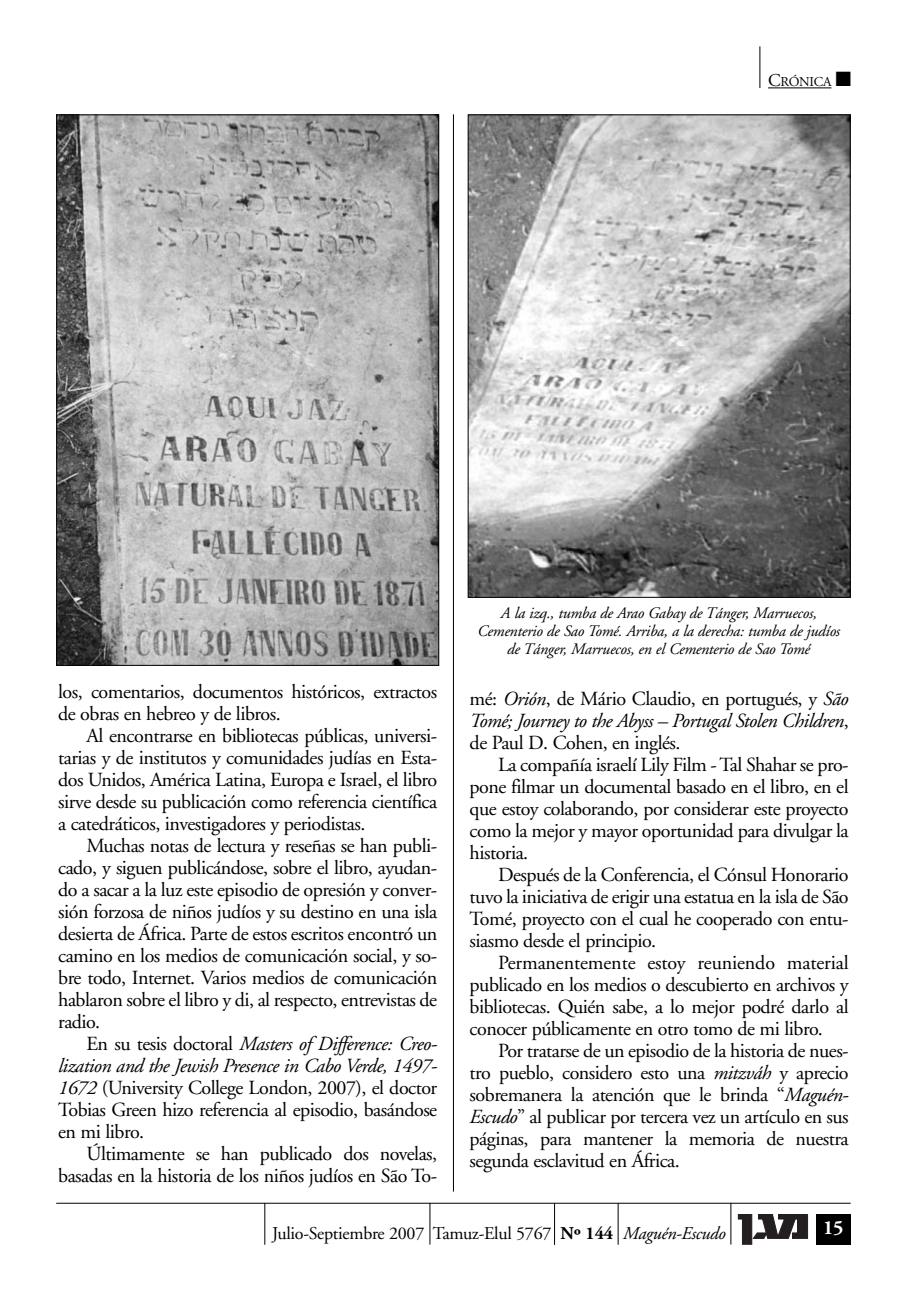
<style>
.page{position:relative;width:908px;height:1304px;background:#fff}
.page>*{position:absolute;margin:0;border:0;box-sizing:border-box;transform-origin:0 0}
.t1{font:20px/22px "Adobe Garamond";letter-spacing:-.025em;color:#000;text-align:justify}
.t2{font:700 20px "Adobe Garamond";color:#fff}
.t3{font:18px "Adobe Garamond";letter-spacing:-.015em;color:#000}
.t4{font:italic 16px/18px "Adobe Garamond";letter-spacing:-.015em;color:#000;text-align:center}
.t5{font:13.6px "Adobe Garamond";letter-spacing:-.02em;color:#000}
.s1{font-size:18px}
.s2{font-family:"Monotype Sorts";font-size:20px}
.s3{font-style:italic}
.s4{font-weight:700}
</style>
<div class="page">
<hr style="left:453px;top:114px;width:1px;height:1078px;background:#000">
<hr style="left:759px;top:46px;width:1px;height:42px;background:#000">
<svg style="left:742px;top:1214px;width:66px;height:31px"></svg>
<svg style="left:737px;top:1214px;width:70px;height:30px"></svg>
<div style="left:815px;top:1214px;width:35px;height:30px;background:#000"></div>
<hr style="left:429px;top:1203px;width:1px;height:42px;background:#000">
<hr style="left:264px;top:1203px;width:1px;height:42px;background:#000">
<hr style="left:56px;top:1203px;width:794px;height:1px;background:#000">
<hr style="left:617px;top:1203px;width:1px;height:42px;background:#000">
<hr style="left:730px;top:1203px;width:1px;height:41px;background:#000">
<hr style="left:554px;top:1203px;width:1px;height:42px;background:#000">
<svg style="left:768px;top:87px;width:12px;height:1px"></svg>
<hr style="left:780px;top:87px;width:51px;height:1px;background:#000">
<img style="left:58px;top:116px;width:379px;height:548px">
<img style="left:469px;top:116px;width:379px;height:480px">
<p class="t5" style="left:767px;top:76px;width:84px"><span class="s1">C</span>RÓNICA <span class="s2">■</span></p>
<p class="t1" style="left:58px;top:682px;width:380px">los, comentarios, documentos históricos, extractos de obras en hebreo y de libros.</p>
<p class="t1" style="left:58px;top:726px;width:380px;text-indent:28px">Al encontrarse en bibliotecas públicas, universi&shy;tarias y de institutos y comunidades judías en Esta&shy;dos Unidos, América Latina, Europa e Israel, el libro sirve desde su publicación como referencia científica a catedráticos, investigadores y periodistas.</p>
<p class="t1" style="left:58px;top:836px;width:380px;text-indent:28px">Muchas notas de lectura y reseñas se han publi&shy;cado, y siguen publicándose, sobre el libro, ayudan&shy;do a sacar a la luz este episodio de opresión y conver&shy;sión forzosa de niños judíos y su destino en una isla desierta de África. Parte de estos escritos encontró un camino en los medios de comunicación social, y so&shy;bre todo, Internet. Varios medios de comunicación hablaron sobre el libro y di, al respecto, entrevistas de radio.</p>
<p class="t1" style="left:58px;top:1034px;width:380px;text-indent:28px">En su tesis doctoral <span class="s3">Masters of Difference: Creo&shy;lization and the Jewish Presence in Cabo Verde, 1497- 1672</span> (University College London, 2007), el doctor Tobias Green hizo referencia al episodio, basándose en mi libro.</p>
<p class="t1" style="left:58px;top:1144px;width:380px;text-align:right">Últimamente se han publicado dos novelas, basadas en la historia de los niños judíos en São To-</p>
<p class="t4" style="left:477px;top:605px;width:364px">A la izq., tumba de Arao Gabay de Tánger, Marruecos,<br>Cementerio de Sao Tomé. Arriba, a la derecha: tumba de judíos de Tánger, Marruecos, en el Cementerio de Sao Tomé</p>
<p class="t1" style="left:469px;top:689px;width:380px">mé: <span class="s3">Orión</span>, de Mário Claudio, en portugués, y <span class="s3">São Tomé; Journey to the Abyss – Portugal Stolen Children</span>, de Paul D. Cohen, en inglés.</p>
<p class="t1" style="left:469px;top:755px;width:380px;text-indent:28px">La compañía israelí Lily Film - Tal Shahar se pro&shy;pone filmar un documental basado en el libro, en el que estoy colaborando, por considerar este proyecto como la mejor y mayor oportunidad para divulgar la historia.</p>
<p class="t1" style="left:469px;top:865px;width:380px;text-indent:28px">Después de la Conferencia, el Cónsul Honorario tuvo la iniciativa de erigir una estatua en la isla de São Tomé, proyecto con el cual he cooperado con entu&shy;siasmo desde el principio.</p>
<p class="t1" style="left:469px;top:953px;width:380px;text-indent:28px">Permanentemente estoy reuniendo material publicado en los medios o descubierto en archivos y bibliotecas. Quién sabe, a lo mejor podré darlo al conocer públicamente en otro tomo de mi libro.</p>
<p class="t1" style="left:469px;top:1041px;width:380px;text-indent:28px">Por tratarse de un episodio de la historia de nues&shy;tro pueblo, considero esto una <span class="s3">mitzváh</span> y aprecio sobremanera la atención que le brinda “<span class="s3">Maguén-Escudo</span>” al publicar por tercera vez un artículo en sus páginas, para mantener la memoria de nuestra segunda esclavitud en África.</p>
<p class="t3" style="left:272px;top:1226px;width:455px">Julio-Septiembre 2007 Tamuz-Elul 5767 <span class="s4">Nº 144</span> <span class="s3">Maguén-Escudo</span></p>
<p class="t2" style="left:822px;top:1219px;width:22px">15</p>
</div>
